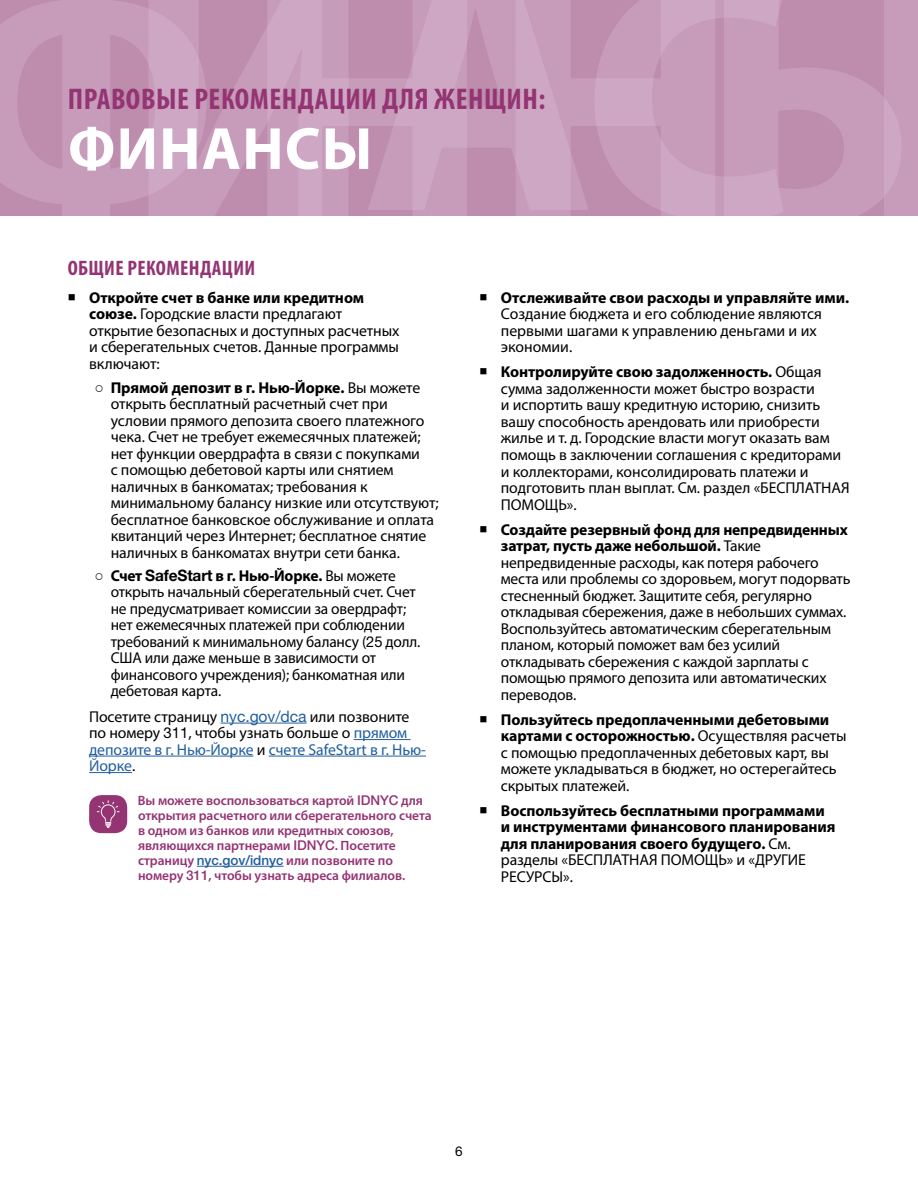
<style>
.page{position:relative;width:918px;height:1188px;background:#fff}
.page>*{position:absolute;margin:0;border:0;box-sizing:border-box;transform-origin:0 0}
.t1{font:700 60px "Myriad Pro";letter-spacing:.02em;color:#fff}
.t2{font:700 condensed 30px "Myriad Pro";letter-spacing:.02em;color:#943473}
.t3{font:700 condensed 21px "Myriad Pro";letter-spacing:.02em;color:#943473}
.t4{font:15.75px/16.5px "Myriad Pro";letter-spacing:-.005em;color:#000}
.t5{font:700 15.75px/16.5px "Myriad Pro";letter-spacing:-.005em;color:#000}
.t6{font:600 13.5px/15px "Myriad Pro";letter-spacing:-.005em;color:#943473}
.t7{font:13.5px "Helvetica Neue LT Std";color:#000}
.s1{font-weight:700}
.s2{font-family:"Arial"}
.s3{font-family:"Helvetica Neue LT Std";font-weight:700}
.s4{font-family:"Helvetica Neue LT Std";font-size:15px}
.s5{font-family:"Helvetica Neue LT Std";color:#215e9e}
.s6{color:#215e9e}
.s7{font-family:"Helvetica Neue LT Std";font-weight:500}
.s8{font-family:"Helvetica Neue LT Std";font-weight:500;color:#215e9e}
.s9{font-weight:400}
</style>
<div class="page">
<div style="left:884px;top:0;width:34px;height:231px;background:#c79cbb"></div>
<svg style="left:0;top:0;width:148px;height:216px;background:#c396b5"></svg>
<svg style="left:148px;top:0;width:119px;height:216px;background:#c699b9"></svg>
<svg style="left:267px;top:0;width:200px;height:216px;background:#c89dbc"></svg>
<svg style="left:368px;top:0;width:148px;height:210px;background:#c69ab9"></svg>
<svg style="left:516px;top:0;width:79px;height:216px;background:#c89dbc"></svg>
<svg style="left:595px;top:0;width:306px;height:216px;background:#c599b9"></svg>
<div style="left:0;top:216px;width:918px;height:43px;background:#fff"></div>
<hr style="left:221px;top:723px;width:86px;height:1px;background:#215e9e">
<hr style="left:354px;top:739px;width:57px;height:1px;background:#215e9e">
<hr style="left:89px;top:756px;width:165px;height:1px;background:#215e9e">
<hr style="left:269px;top:756px;width:157px;height:1px;background:#215e9e">
<hr style="left:89px;top:772px;width:43px;height:1px;background:#215e9e">
<hr style="left:197px;top:866px;width:87px;height:1px;background:#215e9e">
<div style="left:89px;top:795px;width:38px;height:38px;background:#943473;border-radius:12px"></div>
<svg style="left:97px;top:800px;width:23px;height:28px"></svg>
<h2 class="t2" style="left:68px;top:80px;width:479px">ПРАВОВЫЕ РЕКОМЕНДАЦИИ ДЛЯ ЖЕНЩИН:</h2>
<h1 class="t1" style="left:68px;top:110px;width:306px">ФИНАНСЫ</h1>
<h3 class="t3" style="left:68px;top:255px;width:189px">ОБЩИЕ РЕКОМЕНДАЦИИ</h3>
<p class="t4" style="left:89px;top:289px;width:312px"><span class="s1">Откройте счет в банке или кредитном союзе.</span> Городские власти предлагают открытие безопасных и доступных расчетных и сберегательных счетов. Данные программы включают:</p>
<p class="t4" style="left:111px;top:379px;width:330px;text-indent:-16px"><span class="s2">○</span> <span class="s1">Прямой депозит в г. Нью-Йорке.</span> Вы можете открыть бесплатный расчетный счет при условии прямого депозита своего платежного чека. Счет не требует ежемесячных платежей; нет функции овердрафта в связи с покупками<br>с помощью дебетовой карты или снятием наличных в банкоматах; требования к минимальному балансу низкие или отсутствуют; бесплатное банковское обслуживание и оплата квитанций через Интернет; бесплатное снятие наличных в банкоматах внутри сети банка.</p>
<p class="t4" style="left:111px;top:567px;width:311px;text-indent:-16px"><span class="s2">○</span> <span class="s1">Счет</span> <span class="s3">SafeStart</span> <span class="s1">в г. Нью-Йорке.</span> Вы можете открыть начальный сберегательный счет. Счет не предусматривает комиссии за овердрафт; нет ежемесячных платежей при соблюдении требований к минимальному балансу (<span class="s4">25</span> долл.<br>США или даже меньше в зависимости от финансового учреждения); банкоматная или дебетовая карта.</p>
<p class="t4" style="left:89px;top:708px;width:339px">Посетите страницу <span class="s5">nyc.gov/dca</span> или позвоните по номеру <span class="s4">311</span>, чтобы узнать больше о <span class="s6">прямом депозите в г. Нью-Йорке</span> и <span class="s6">счете SafeStart в г. Нью-Йорке</span>.</p>
<p class="t6" style="left:138px;top:793px;width:295px">Вы можете воспользоваться картой <span class="s7">IDNYC</span> для открытия расчетного или сберегательного счета в одном из банков или кредитных союзов, являющихся партнерами <span class="s7">IDNYC</span>. Посетите страницу <span class="s8">nyc.gov/idnyc</span> или позвоните по номеру <span class="s7">311</span>, чтобы узнать адреса филиалов.</p>
<p class="t5" style="left:501px;top:289px;width:350px">Отслеживайте свои расходы и управляйте ими.</p>
<p class="t4" style="left:501px;top:306px;width:323px">Создание бюджета и его соблюдение являются первыми шагами к управлению деньгами и их экономии.</p>
<p class="t4" style="left:501px;top:364px;width:350px"><span class="s1">Контролируйте свою задолженность.</span> Общая сумма задолженности может быстро возрасти<br>и испортить вашу кредитную историю, снизить вашу способность арендовать или приобрести жилье и т. д. Городские власти могут оказать вам помощь в заключении соглашения с кредиторами и коллекторами, консолидировать платежи и подготовить план выплат. См. раздел «БЕСПЛАТНАЯ ПОМОЩЬ».</p>
<p class="t4" style="left:501px;top:521px;width:351px"><span class="s1">Создайте резервный фонд для непредвиденных затрат, пусть даже небольшой.</span> Такие непредвиденные расходы, как потеря рабочего места или проблемы со здоровьем, могут подорвать стесненный бюджет. Защитите себя, регулярно откладывая сбережения, даже в небольших суммах.<br>Воспользуйтесь автоматическим сберегательным планом, который поможет вам без усилий откладывать сбережения с каждой зарплаты с помощью прямого депозита или автоматических переводов.</p>
<p class="t4" style="left:501px;top:711px;width:347px"><span class="s1">Пользуйтесь предоплаченными дебетовыми картами с осторожностью.</span> Осуществляя расчеты с помощью предоплаченных дебетовых карт, вы можете укладываться в бюджет, но остерегайтесь скрытых платежей.</p>
<p class="t5" style="left:501px;top:802px;width:336px">Воспользуйтесь бесплатными программами и инструментами финансового планирования для планирования своего будущего. <span class="s9">См. разделы «БЕСПЛАТНАЯ ПОМОЩЬ» и «ДРУГИЕ РЕСУРСЫ».</span></p>
<p class="t7" style="left:455px;top:1143px;width:9px">6</p>
</div>
